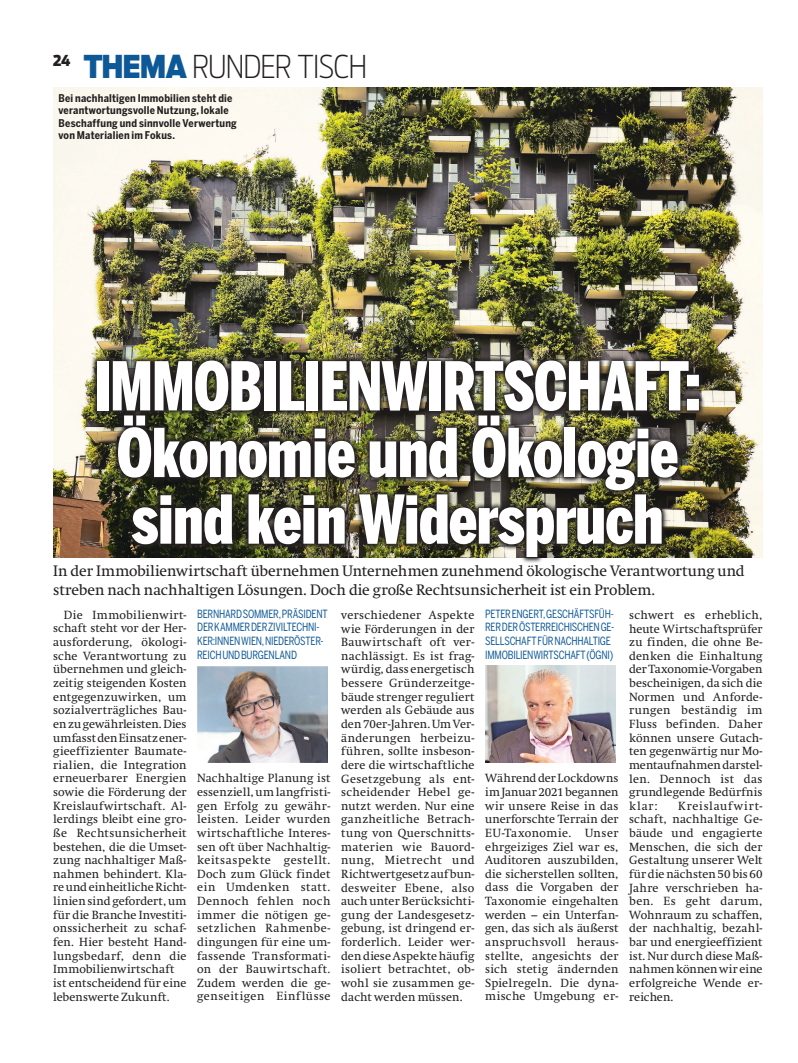
<style>
.page{position:relative;width:798px;height:1063px;background:#fff}
.page>*{position:absolute;margin:0;border:0;box-sizing:border-box;transform-origin:0 0}
.t1{font:900 66.62px/66.6px "Benton Sans Comp";letter-spacing:-.01em;color:#fff;text-align:center}
.t2{font:200 31.25px "Antenna Cond";letter-spacing:-.025em;color:#231f20}
.t3{font:15px/18.8px "Swift 1 OT";color:#231f20}
.t4{font:11.75px/13.6px "Swift 1 OT";letter-spacing:.015em;color:#231f20;text-align:justify}
.t5{font:11.25px/13.8px "Benton Sans Cond";letter-spacing:-.025em;color:#0d5897;scale:.89 1}
.t6{font:700 10.62px/12.5px "Benton Sans Cond";letter-spacing:.02em;color:#231f20}
.s1{font-weight:900;color:#0d5897}
</style>
<div class="page">
<img style="left:197px;top:667px;width:130px;height:95px">
<img style="left:485px;top:666px;width:130px;height:97px">
<img style="left:53px;top:87px;width:709px;height:470px">
<img style="left:89px;top:353px;width:615px;height:210px">
<h2 class="t2" style="left:53px;top:49px;width:315px"><sup>24</sup> <span class="s1">THEMA</span> RUNDER TISCH</h2>
<p class="t6" style="left:58px;top:92px;width:180px">Bei nachhaltigen Immobilien steht die verantwortungsvolle Nutzung, lokale Beschaffung und sinnvolle Verwertung von Materialien im Fokus.</p>
<h1 class="t1" style="left:94px;top:353px;width:608px">ImmobIlIenwIrtschaft:<br>Ökonomie und Ökologie sind kein widerspruch</h1>
<p class="t3" style="left:53px;top:562px;width:692px">In der Immobilienwirtschaft übernehmen Unternehmen zunehmend ökologische Verantwortung und streben nach nachhaltigen Lösungen. Doch die große Rechtsunsicherheit ist ein Problem.</p>
<p class="t4" style="left:53px;top:608px;width:135px;text-align:left;text-indent:11px">Die Immobilienwirt&shy;schaft steht vor der Her&shy;ausforderung, ökologi&shy;sche Verantwortung zu übernehmen und gleich&shy;zeitig steigenden Kosten entgegenzuwirken, um sozialverträgliches Bau&shy;en zu gewährleisten. Dies umfasst den Einsatz ener&shy;gieeffizienter Baumate&shy;rialien, die Integration erneuerbarer Energien sowie die Förderung der<br>Kreislaufwirtschaft. Al&shy;lerdings bleibt eine gro&shy;ße Rechtsunsicherheit bestehen, die die Umset&shy;zung nachhaltiger Maß&shy;nahmen behindert. Kla&shy;re und einheitliche Richt&shy;linien sind gefordert, um für die Branche Investiti&shy;onssicherheit zu schaf&shy;fen. Hier besteht Hand&shy;lungsbedarf, denn die<br>Immobilienwirtschaft ist entscheidend für eine lebenswerte Zukunft.</p>
<p class="t5" style="left:197px;top:607px;width:148px">BERNHARD SOMMER, PRÄSIDENT<br>DER KAMMER DER ZIVILTECHNI-<br>KER:INNEN WIEN, NIEDERÖSTER-<br>REICH UND BURGENLAND</p>
<p class="t4" style="left:197px;top:772px;width:135px">Nachhaltige Planung ist essenziell, um langfristi&shy;gen Erfolg zu gewähr&shy;leisten. Leider wurden wirtschaftliche Interes&shy;sen oft über Nachhaltig&shy;keitsaspekte gestellt.<br>Doch zum Glück findet ein Umdenken statt.<br>Dennoch fehlen noch immer die nötigen ge&shy;setzlichen Rahmenbe&shy;dingungen für eine um&shy;fassende Transformati&shy;on der Bauwirtschaft.<br>Zudem werden die ge&shy;genseitigen Einflüsse</p>
<p class="t4" style="left:341px;top:608px;width:135px">verschiedener Aspekte wie Förderungen in der Bauwirtschaft oft ver&shy;nachlässigt. Es ist frag&shy;würdig, dass energetisch bessere Gründerzeitge&shy;bäude strenger reguliert werden als Gebäude aus den 70er-Jahren. Um Ver&shy;änderungen herbeizu&shy;führen, sollte insbeson&shy;dere die wirtschaftliche Gesetzgebung als ent&shy;scheidender Hebel ge&shy;nutzt werden. Nur eine ganzheitliche Betrach&shy;tung von Querschnitts&shy;materien wie Bauord&shy;nung, Mietrecht und Richtwertgesetz auf bun&shy;desweiter Ebene, also auch unter Berücksichti&shy;gung der Landesgesetz&shy;gebung, ist dringend er&shy;forderlich. Leider wer&shy;den diese Aspekte häufig isoliert betrachtet, ob&shy;wohl sie zusammen ge&shy;dacht werden müssen.</p>
<p class="t5" style="left:485px;top:607px;width:146px">PETER ENGERT, GESCHÄFTSFÜH-<br>RER DER ÖSTERREICHISCHEN GE-<br>SELLSCHAFT FÜR NACHHALTIGE<br>IMMOBILIENWIRTSCHAFT (ÖGNI)</p>
<p class="t4" style="left:485px;top:772px;width:135px">Während der Lockdowns im Januar 2021 begannen wir unsere Reise in das unerforschte Terrain der EU-Taxonomie. Unser ehrgeiziges Ziel war es, Auditoren auszubilden, die sicherstellen sollten, dass die Vorgaben der Taxonomie eingehalten werden – ein Unterfan&shy;gen, das sich als äußerst anspruchsvoll heraus&shy;stellte, angesichts der sich stetig ändernden Spielregeln. Die dyna&shy;mische Umgebung er-</p>
<p class="t4" style="left:629px;top:608px;width:135px">schwert es erheblich, heute Wirtschaftsprüfer zu finden, die ohne Be&shy;denken die Einhaltung der Taxonomie-Vorgaben bescheinigen, da sich die Normen und Anforde&shy;rungen beständig im Fluss befinden. Daher können unsere Gutach&shy;ten gegenwärtig nur Mo&shy;mentaufnahmen darstel&shy;len. Dennoch ist das grundlegende Bedürfnis klar:</p>
<p class="t4" style="left:629px;top:799px;width:135px;text-indent:49px">Kreislaufwirt&shy;schaft, nachhaltige Ge&shy;bäude und engagierte Menschen, die sich der Gestaltung unserer Welt für die nächsten 50 bis 60<br>Jahre verschrieben ha&shy;ben. Es geht darum, Wohnraum zu schaffen, der nachhaltig, bezahl&shy;bar und energieeffizient ist. Nur durch diese Maß&shy;nahmen können wir eine erfolgreiche Wende er&shy;reichen.</p>
</div>
